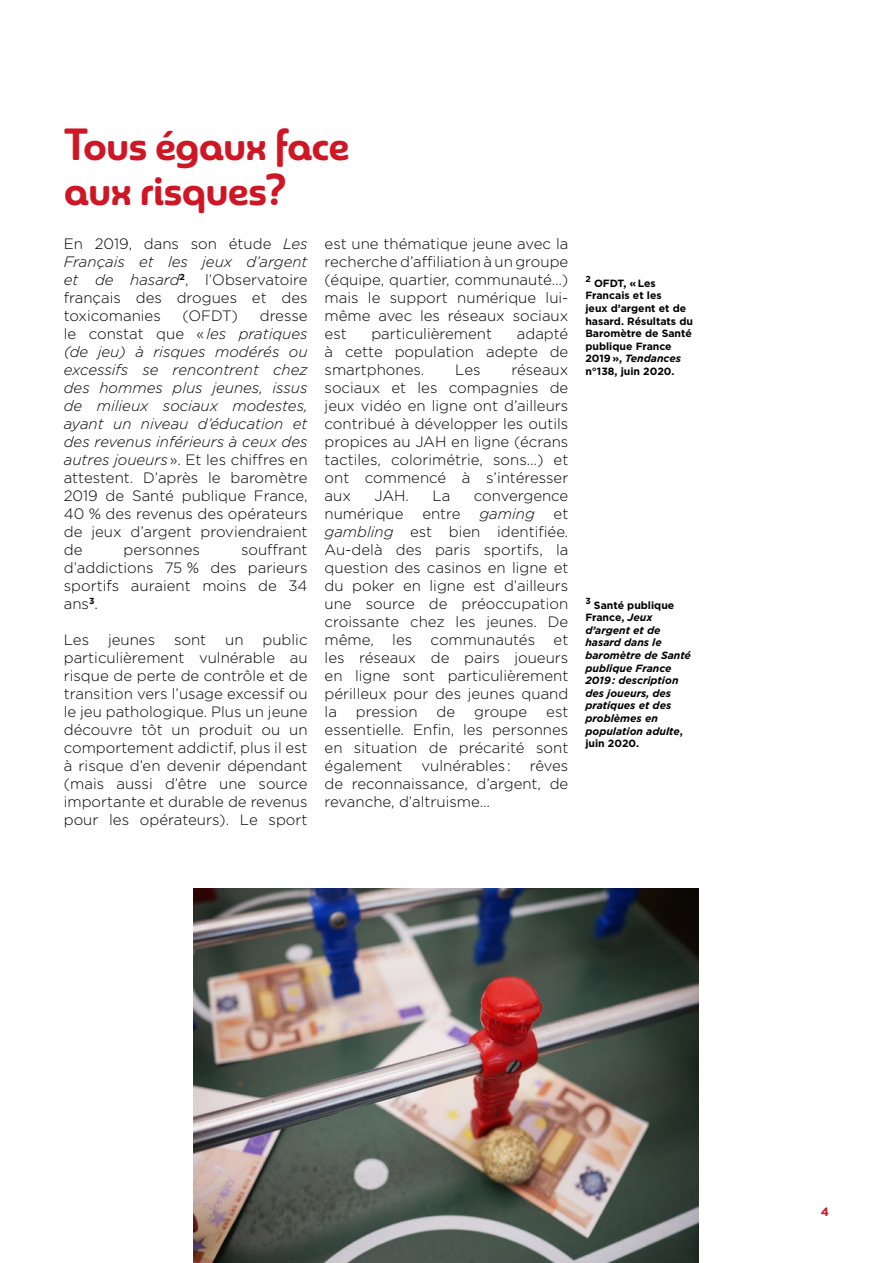
<style>
.page{position:relative;width:893px;height:1263px;background:#fff}
.page>*{position:absolute;margin:0;border:0;box-sizing:border-box;transform-origin:0 0}
.t1{font:45px/45px "Sangli Nor Bol";letter-spacing:-.02em;color:#ce1625}
.t2{font:300 15px/18px "Gotham";color:#000;text-align:justify}
.t3{font:italic 300 15px/18px "Gotham";color:#000;text-align:justify}
.t4{font:700 12px "Gotham";color:#ce1625}
.t5{font:italic 700 10.5px/12.6px "Gotham";color:#000}
.t6{font:700 10.5px/12.6px "Gotham";color:#000}
.t7{font:700 8.7px "Gotham";color:#000}
.s1{font-style:italic}
.s2{font-style:normal}
</style>
<div class="page">
<img style="left:194px;top:889px;width:504px;height:374px">
<h1 class="t1" style="left:64px;top:123px;width:288px">Tous égaux face aux risques ?</h1>
<p class="t2" style="left:64px;top:234px;width:245px">En 2019, dans son étude <span class="s1">Les Français et les jeux d’argent et de hasard</span><sup>2</sup>, l’Observatoire français des drogues et des toxicomanies</p>
<p class="t3" style="left:64px;top:306px;width:245px;text-indent:196px"><span class="s2">dresse le constat que «</span> les pratiques (de jeu) à risques modérés ou excessifs se rencontrent chez des hommes plus jeunes, issus de milieux sociaux modestes, ayant un niveau d’éducation et des revenus inférieurs à ceux des autres joueurs <span class="s2">». Et les chiffres en attestent. D’après le baromètre 2019 de Santé publique France, 40 % des revenus des opérateurs de jeux d’argent proviendraient de</span></p>
<p class="t2" style="left:182px;top:306px;width:57px">(OFDT)</p>
<p class="t2" style="left:64px;top:540px;width:245px;text-indent:177px">souffrant d’addictions 75 % des parieurs sportifs auraient moins de 34 ans<sup>3</sup>.</p>
<p class="t2" style="left:64px;top:630px;width:27px">Les</p>
<p class="t2" style="left:108px;top:630px;width:49px">jeunes</p>
<p class="t2" style="left:174px;top:630px;width:34px">sont</p>
<p class="t2" style="left:225px;top:630px;width:20px">un</p>
<p class="t2" style="left:124px;top:540px;width:78px">personnes</p>
<p class="t2" style="left:64px;top:630px;width:245px;text-indent:199px">public particulièrement vulnérable au risque de perte de contrôle et de transition vers l’usage excessif ou le jeu pathologique. Plus un jeune découvre tôt un produit ou un comportement addictif, plus il est à risque d’en devenir dépendant (mais aussi d’être une source importante et durable de revenus pour les opérateurs). Le sport</p>
<p class="t2" style="left:325px;top:234px;width:245px">est une thématique jeune avec la recherche d’affiliation à un groupe (équipe, quartier, communauté…) mais le support numérique lui&shy;même avec les réseaux sociaux est</p>
<p class="t2" style="left:325px;top:324px;width:245px;text-indent:192px">adapté à cette population adepte de smartphones.</p>
<p class="t2" style="left:371px;top:324px;width:122px">particulièrement</p>
<p class="t2" style="left:325px;top:360px;width:245px;text-indent:187px">réseaux sociaux et les compagnies de jeux vidéo en ligne ont d’ailleurs contribué à développer les outils propices au JAH en ligne (écrans tactiles, colorimétrie, sons…) et ont commencé à s’intéresser aux</p>
<p class="t2" style="left:455px;top:360px;width:27px">Les</p>
<p class="t2" style="left:374px;top:486px;width:36px">JAH.</p>
<p class="t2" style="left:433px;top:486px;width:19px">La</p>
<p class="t2" style="left:474px;top:486px;width:96px">convergence</p>
<p class="t2" style="left:325px;top:504px;width:80px">numérique</p>
<p class="t2" style="left:422px;top:504px;width:40px">entre</p>
<p class="t3" style="left:479px;top:504px;width:57px">gaming</p>
<p class="t2" style="left:325px;top:504px;width:245px;text-indent:229px">et <span class="s1">gambling</span> est bien identifiée.<br>Au-delà des paris sportifs, la question des casinos en ligne et du poker en ligne est d’ailleurs une source de préoccupation croissante chez les jeunes. De même, les communautés et les réseaux de pairs joueurs en ligne sont particulièrement périlleux pour des jeunes quand la</p>
<p class="t2" style="left:356px;top:702px;width:63px">pression</p>
<p class="t2" style="left:437px;top:702px;width:20px">de</p>
<p class="t2" style="left:474px;top:702px;width:54px">groupe</p>
<p class="t2" style="left:325px;top:702px;width:245px;text-indent:222px">est essentielle. Enfin, les personnes en situation de précarité sont également</p>
<p class="t2" style="left:422px;top:756px;width:91px">vulnérables :</p>
<p class="t2" style="left:325px;top:756px;width:245px;text-indent:205px">rêves de reconnaissance, d’argent, de revanche, d’altruisme…</p>
<p class="t7" style="left:585px;top:273px;width:7px">2</p>
<p class="t6" style="left:585px;top:277px;width:109px;text-indent:9px">OFDT, « Les<br>Francais et les<br>jeux d’argent et de hasard. Résultats du<br>Baromètre de Santé publique France<br>2019 », <span class="s1">Tendances </span>n°138, juin 2020.</p>
<p class="t7" style="left:585px;top:595px;width:7px">3</p>
<p class="t5" style="left:585px;top:598px;width:107px;text-indent:9px"><span class="s2">Santé publique<br>France,</span> Jeux d’argent et de hasard dans le baromètre de Santé publique France<br>2019 : description des joueurs, des pratiques et des problèmes en population adulte<span class="s2">, juin 2020.</span></p>
<p class="t4" style="left:821px;top:1204px;width:10px">4</p>
</div>
